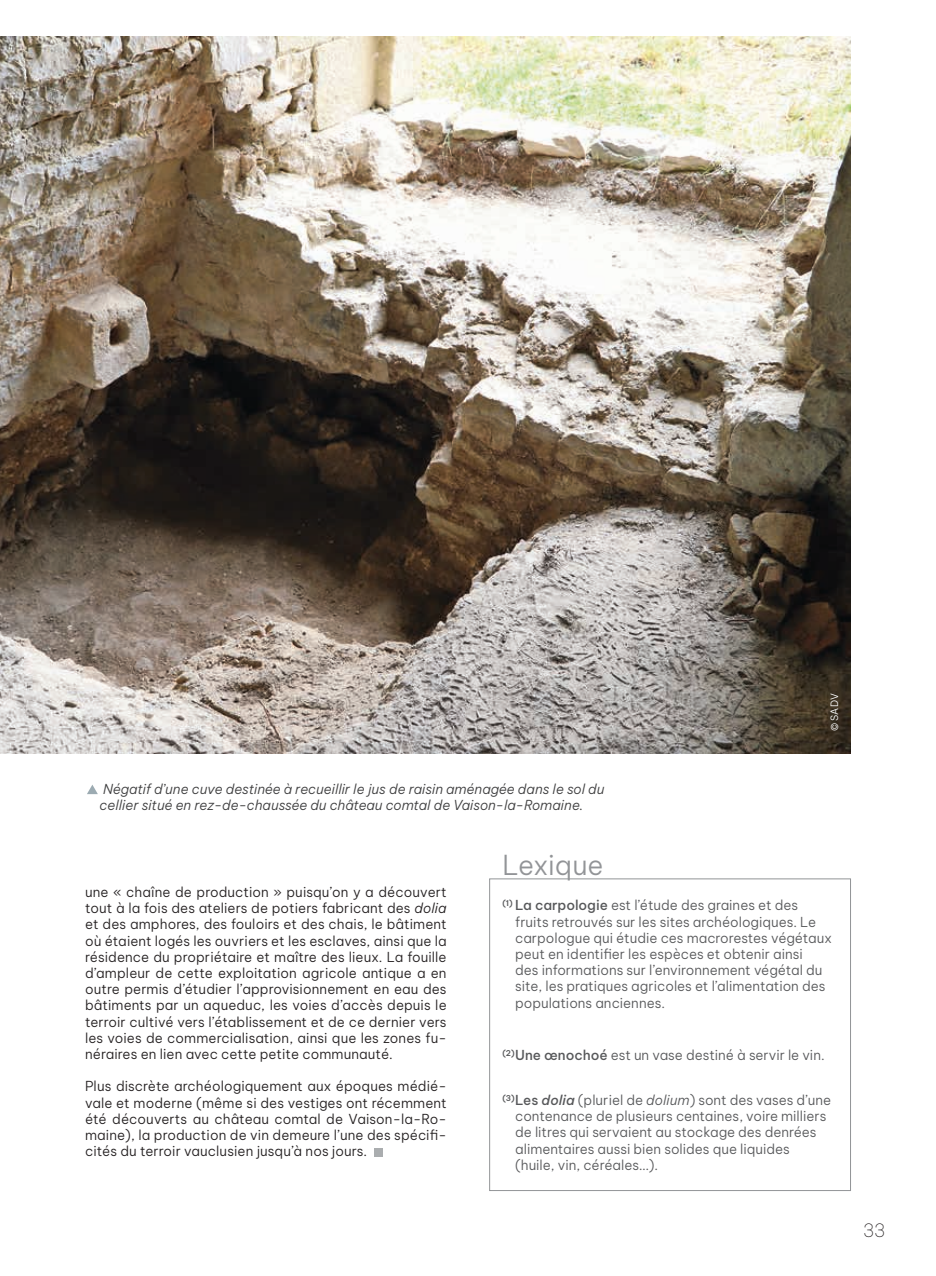
<style>
.page{position:relative;width:936px;height:1276px;background:#fff}
.page>*{position:absolute;margin:0;border:0;box-sizing:border-box;transform-origin:0 0}
.t1{font:300 27px "Be Vietnam Pro";color:#929497}
.t2{font:100 18px "Be Vietnam Pro";color:#231f20}
.t3{font:300 13.5px/16.2px "Be Vietnam Pro";letter-spacing:.005em;color:#231f20;text-align:justify}
.t4{font:300 13.5px/16.2px "Be Vietnam Pro";color:#57585a}
.t5{font:italic 300 13.5px/16.2px "Be Vietnam Pro";color:#3e3e3f}
.t6{font:300 9.9px "Be Vietnam Pro";color:#fff}
.s1{font-style:italic}
.s2{font-weight:500}
.s3{font-weight:500;font-style:italic}
</style>
<div class="page">
<div style="left:489px;top:878px;width:361px;height:313px;border:1px solid #929497"></div>
<img style="left:0;top:37px;width:850px;height:716px">
<svg style="left:87px;top:785px;width:11px;height:9px"></svg>
<div style="left:374px;top:1147px;width:8px;height:9px;background:#aaadaf"></div>
<p class="t5" style="left:100px;top:780px;width:506px">Négatif d’une cuve destinée à recueillir le jus de raisin aménagée dans le sol du cellier situé en rez-de-chaussée du château comtal de Vaison-la-Romaine.</p>
<h1 class="t1" style="left:502px;top:843px;width:103px">Lexique</h1>
<p class="t6" style="left:826px;top:731px;width:39px;rotate:-90deg">© SADV</p>
<p class="t3" style="left:85px;top:882px;width:363px">une « chaîne de production » puisqu’on y a découvert tout à la fois des ateliers de potiers fabricant des <span class="s1">dolia </span>et des amphores, des fouloirs et des chais, le bâtiment où étaient logés les ouvriers et les esclaves, ainsi que la résidence du propriétaire et maître des lieux. La fouille d’ampleur de cette exploitation agricole antique a en outre permis d’étudier l’approvisionnement en eau des bâtiments par un aqueduc, les voies d’accès depuis le terroir cultivé vers l’établissement et de ce dernier vers les voies de commercialisation, ainsi que les zones fu&shy;néraires en lien avec cette petite communauté.</p>
<p class="t3" style="left:85px;top:1077px;width:363px">Plus discrète archéologiquement aux époques médié&shy;vale et moderne (même si des vestiges ont récemment été découverts au château comtal de Vaison-la-Ro&shy;maine), la production de vin demeure l’une des spécifi&shy;cités du terroir vauclusien jusqu’à nos jours.</p>
<p class="t4" style="left:515px;top:896px;width:318px;text-indent:-13px"><sup>(1)</sup> <span class="s2">La carpologie</span> est l’étude des graines et des fruits retrouvés sur les sites archéologiques. Le carpologue qui étudie ces macrorestes végétaux peut en identifier les espèces et obtenir ainsi<br>des informations sur l’environnement végétal du site, les pratiques agricoles et l’alimentation des populations anciennes.</p>
<p class="t4" style="left:502px;top:1045px;width:324px"><sup>(2)</sup><span class="s2">Une œnochoé</span> est un vase destiné à servir le vin.</p>
<p class="t4" style="left:515px;top:1090px;width:317px;text-indent:-13px"><sup>(3)</sup><span class="s2">Les</span> <span class="s3">dolia</span> (pluriel de <span class="s1">dolium</span>) sont des vases d’une contenance de plusieurs centaines, voire milliers de litres qui servaient au stockage des denrées alimentaires aussi bien solides que liquides (huile, vin, céréales…).</p>
<h2 class="t2" style="left:863px;top:1216px;width:24px">33</h2>
</div>
